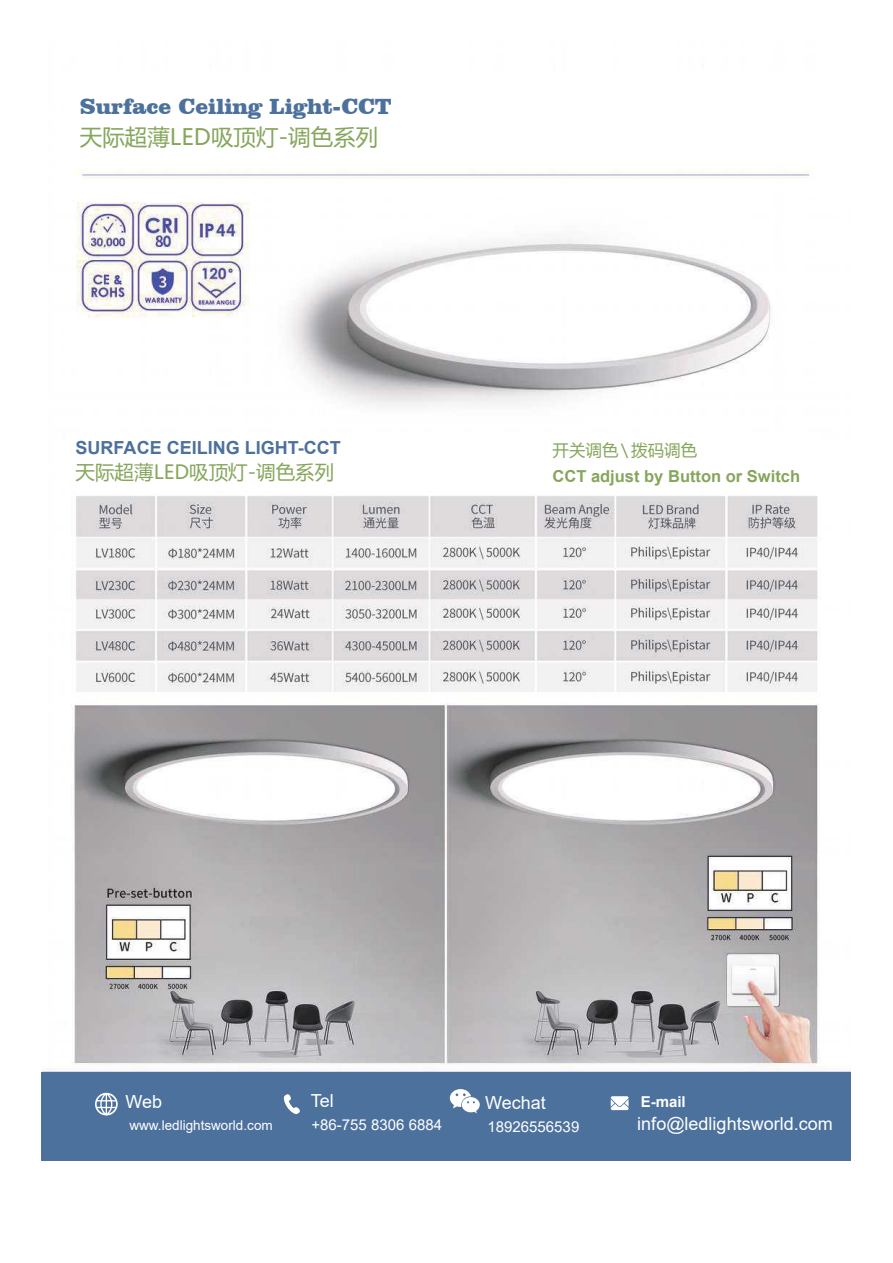
<style>
.page{position:relative;width:893px;height:1263px;background:#fff}
.page>*{position:absolute;margin:0;border:0;box-sizing:border-box;transform-origin:0 0}
.t1{font:900 22.5px "Clarendon BT";color:#4c719d}
.t2{font:22.5px "Microsoft Ya Hei";color:#86a65c}
.t3{font:19.5px "Microsoft Ya Hei";color:#86a65c}
.t4{font:18px "Arial";color:#fff}
.t5{font:700 18px "Arial";color:#4c719d}
.t6{font:700 16.5px "Arial";color:#86a65c}
.t7{font:16.5px "Microsoft Ya Hei";color:#86a65c}
.t8{font:15px "Arial";color:#fff}
.t9{font:700 15px "Arial";color:#fff}
.t10{font:13.5px "Arial";color:#fff}
</style>
<div class="page">
<img style="left:42px;top:170px;width:808px;height:991px">
<div style="left:73px;top:432px;width:747px;height:59px;background:#fff"></div>
<div style="left:42px;top:1072px;width:809px;height:88px;background:#4c719d"></div>
<svg style="left:95px;top:1093px;width:23px;height:22px"></svg>
<svg style="left:283px;top:1094px;width:17px;height:20px"></svg>
<svg style="left:450px;top:1089px;width:30px;height:24px"></svg>
<svg style="left:610px;top:1096px;width:18px;height:14px"></svg>
<p class="t1" style="left:80px;top:92px;width:313px">Surface Ceiling Light-CCT</p>
<p class="t2" style="left:80px;top:122px;width:300px">天际超薄LED吸顶灯-调色系列</p>
<p class="t5" style="left:76px;top:435px;width:266px">SURFACE CEILING LIGHT-CCT</p>
<p class="t7" style="left:552px;top:439px;width:67px">开关调色</p>
<p class="t7" style="left:631px;top:439px;width:67px">拨码调色</p>
<p class="t6" style="left:552px;top:465px;width:249px">CCT adjust by Button or Switch</p>
<p class="t3" style="left:76px;top:459px;width:260px">天际超薄LED吸顶灯-调色系列</p>
<p class="t4" style="left:125px;top:1089px;width:38px">Web</p>
<p class="t4" style="left:311px;top:1089px;width:25px">Tel</p>
<p class="t4" style="left:485px;top:1090px;width:62px">Wechat</p>
<p class="t10" style="left:129px;top:1116px;width:145px">www.ledlightsworld.com</p>
<p class="t8" style="left:311px;top:1114px;width:132px">+86-755 8306 6884</p>
<p class="t8" style="left:487px;top:1116px;width:93px">18926556539</p>
<p class="t4" style="left:637px;top:1111px;width:197px">info@ledlightsworld.com</p>
<p class="t9" style="left:640px;top:1091px;width:47px">E-mail</p>
</div>
